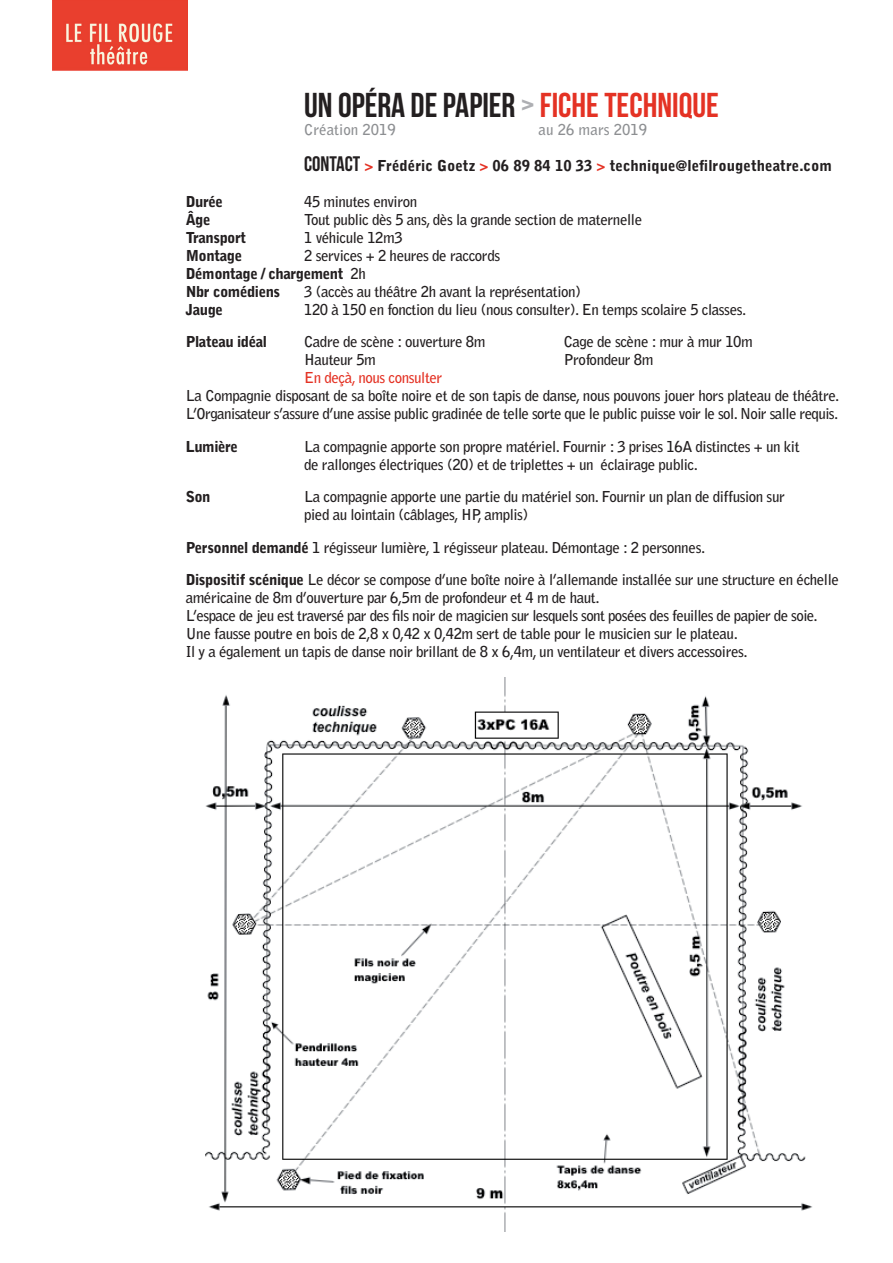
<style>
.page{position:relative;width:893px;height:1263px;background:#fff}
.page>*{position:absolute;margin:0;border:0;box-sizing:border-box;transform-origin:0 0}
.t1{font:34.5px "Bebas Neue";color:#231f20}
.t2{font:700 15px/18px "Bell Gothic Std";letter-spacing:-.03em;color:#231f20}
.t3{font:900 15px/18px "Bell Gothic Std";letter-spacing:-.03em;color:#231f20}
.t4{font:900 15px "Bell Gothic Std";color:#231f20}
.t5{font:700 15px "Bell Gothic Std";color:#8d8f92}
.t6{font:700 15px "Bell Gothic Std";letter-spacing:-.03em;color:#e43224}
.s1{color:#aeafb3}
.s2{color:#e43224}
.s3{font-family:"Bebas Neue";font-weight:400;font-size:21px}
.s4{font-weight:700}
.s5{font-weight:900}
</style>
<div class="page">
<img style="left:205px;top:677px;width:608px;height:555px">
<img style="left:53px;top:0;width:135px;height:71px">
<h1 class="t1" style="left:304px;top:86px;width:416px">UN OPÉRA DE PAPIER <span class="s1">&gt;</span> <span class="s2">FICHE TECHNIQUE</span></h1>
<p class="t5" style="left:304px;top:120px;width:93px">Création 2019</p>
<p class="t5" style="left:539px;top:120px;width:110px">au 26 mars 2019</p>
<p class="t4" style="left:304px;top:157px;width:529px"><span class="s3">CONTACT</span> <span class="s2">&gt;</span> Frédéric Goetz <span class="s2">&gt;</span> 06 89 84 10 33 <span class="s2">&gt;</span> technique@lefilrougetheatre.com</p>
<p class="t3" style="left:186px;top:193px;width:39px">Durée</p>
<p class="t2" style="left:304px;top:193px;width:115px">45 minutes environ</p>
<p class="t3" style="left:186px;top:211px;width:26px">Âge</p>
<p class="t2" style="left:304px;top:211px;width:339px">Tout public dès 5 ans, dès la grande section de maternelle</p>
<p class="t3" style="left:186px;top:229px;width:62px">Transport</p>
<p class="t2" style="left:304px;top:229px;width:100px">1 véhicule 12m3</p>
<p class="t3" style="left:186px;top:247px;width:58px">Montage</p>
<p class="t3" style="left:186px;top:247px;width:316px;text-indent:118px"><span class="s4">2 services + 2 heures de raccords<br></span>Démontage / chargement <span class="s4">2h<br></span>Nbr comédiens</p>
<p class="t2" style="left:304px;top:283px;width:278px">3 (accès au théâtre 2h avant la représentation)</p>
<p class="t3" style="left:186px;top:301px;width:39px">Jauge</p>
<p class="t2" style="left:304px;top:301px;width:444px">120 à 150 en fonction du lieu (nous consulter). En temps scolaire 5 classes.</p>
<p class="t3" style="left:186px;top:333px;width:83px">Plateau idéal</p>
<p class="t2" style="left:304px;top:333px;width:183px">Cadre de scène : ouverture 8m</p>
<p class="t2" style="left:564px;top:333px;width:191px">Cage de scène : mur à mur 10m</p>
<p class="t2" style="left:304px;top:351px;width:73px">Hauteur 5m</p>
<p class="t2" style="left:564px;top:351px;width:91px">Profondeur 8m</p>
<p class="t6" style="left:304px;top:369px;width:140px">En deçà, nous consulter</p>
<p class="t2" style="left:186px;top:387px;width:655px">La Compagnie disposant de sa boîte noire et de son tapis de danse, nous pouvons jouer hors plateau de théâtre.<br>L’Organisateur s’assure d’une assise public gradinée de telle sorte que le public puisse voir le sol. Noir salle requis.</p>
<p class="t3" style="left:186px;top:438px;width:54px">Lumière</p>
<p class="t2" style="left:304px;top:437px;width:497px">La compagnie apporte son propre matériel. Fournir : 3 prises 16A distinctes + un kit de rallonges électriques (20) et de triplettes + un éclairage public.</p>
<p class="t3" style="left:186px;top:488px;width:26px">Son</p>
<p class="t2" style="left:304px;top:488px;width:482px">La compagnie apporte une partie du matériel son. Fournir un plan de diffusion sur pied au lointain (câblages, HP, amplis)</p>
<p class="t2" style="left:186px;top:531px;width:655px;line-height:32.4px"><span class="s5">Personnel demandé</span> 1 régisseur lumière, 1 régisseur plateau. Démontage : 2 personnes.<br><span class="s5">Dispositif scénique</span> Le décor se compose d’une boîte noire à l’allemande installée sur une structure en échelle</p>
<p class="t2" style="left:186px;top:589px;width:633px">américaine de 8m d’ouverture par 6,5m de profondeur et 4 m de haut.<br>L’espace de jeu est traversé par des fils noir de magicien sur lesquels sont posées des feuilles de papier de soie.<br>Une fausse poutre en bois de 2,8 x 0,42 x 0,42m sert de table pour le musicien sur le plateau.<br>Il y a également un tapis de danse noir brillant de 8 x 6,4m, un ventilateur et divers accessoires.</p>
</div>
